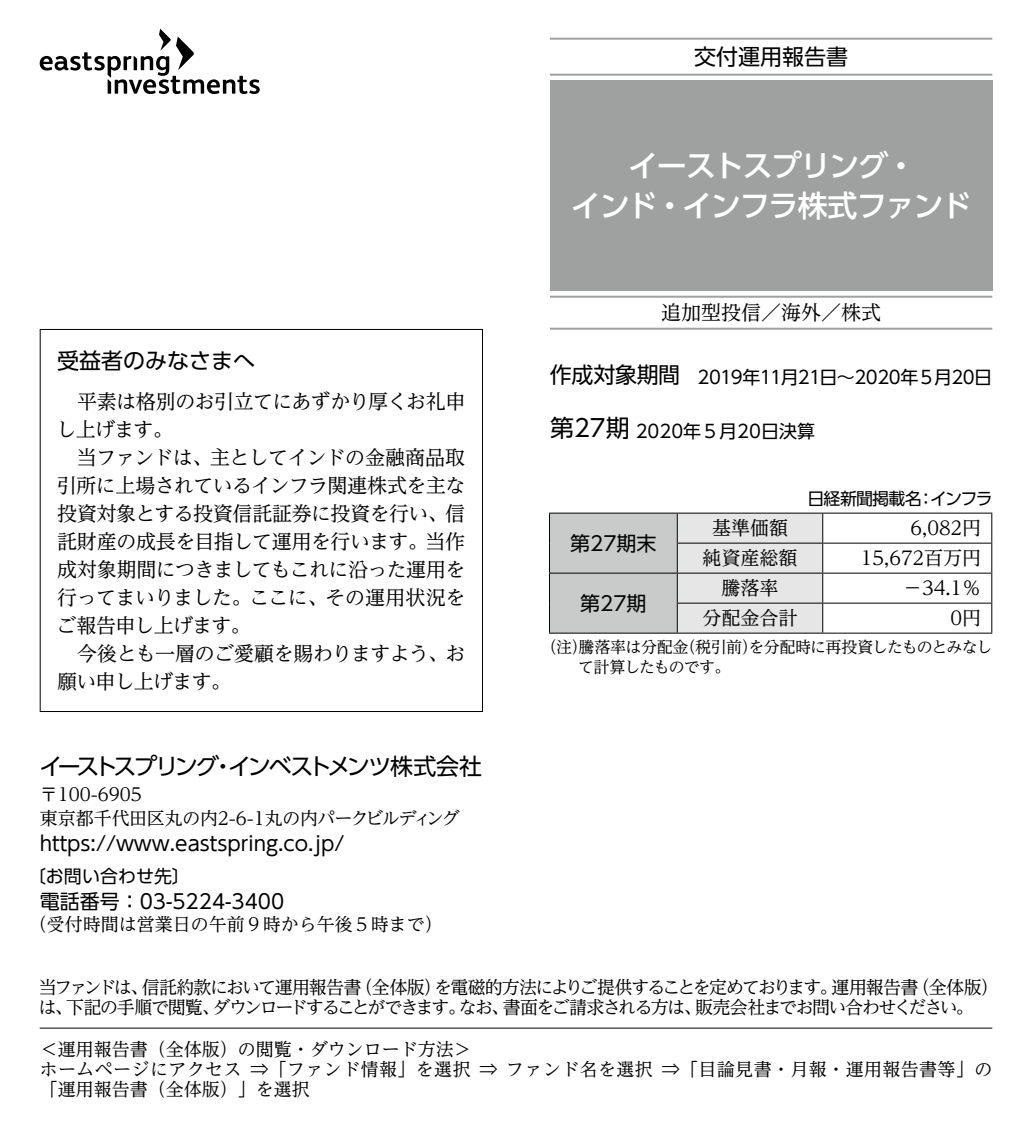
<style>
.page{position:relative;width:1032px;height:1134px;background:#fff}
.page>*{position:absolute;margin:0;border:0;box-sizing:border-box;transform-origin:0 0}
.t1{font:500 30px/40px "UD Shin Go Pr 6";letter-spacing:-.035em;color:#fff;text-align:center}
.t2{font:23px "UD Shin Go Pr 6";letter-spacing:-.1em;color:#000}
.t3{font:22px "UD Shin Go Pr 6";color:#000}
.t4{font:20px/28px "UD Reimin Pr 6";letter-spacing:-.025em;color:#000}
.t5{font:20px "UD Shin Go Pr 6";color:#000}
.t6{font:20px "UD Reimin Pr 6";color:#000}
.t7{font:19px "UD Reimin Pr 6";color:#000}
.t8{font:18px/20px "UD Reimin Pr 6";letter-spacing:-.09em;color:#000}
.t9{font:18px/20px "UD Reimin Pr 6";letter-spacing:.02em;color:#000}
.t10{font:18px/24px "UD Reimin Pr 6";letter-spacing:-.03em;color:#000}
.t11{font:18px "UD Shin Go Pr 6";letter-spacing:-.04em;color:#000}
.t12{font:18px "UD Shin Go Pr 6";color:#000}
.t13{font:18px "UD Reimin Pr 6";color:#000}
.t14{font:17px "UD Shin Go Pr 6";letter-spacing:-.055em;color:#000}
.t15{font:16px/20px "UD Reimin Pr 6";letter-spacing:-.045em;color:#000}
.s1{font-size:22px}
.s2{font-size:24px}
</style>
<div class="page">
<hr style="left:40px;top:1027px;width:952px;height:1px;background:#000">
<svg style="left:40px;top:29px;width:220px;height:65px"></svg>
<hr style="left:40px;top:329px;width:443px;height:1px;background:#000">
<hr style="left:40px;top:330px;width:1px;height:381px;background:#000">
<hr style="left:482px;top:330px;width:1px;height:381px;background:#000">
<hr style="left:40px;top:711px;width:443px;height:1px;background:#000">
<hr style="left:823px;top:513px;width:169px;height:1px;background:#000">
<hr style="left:823px;top:543px;width:169px;height:1px;background:#000">
<hr style="left:823px;top:573px;width:169px;height:1px;background:#000">
<hr style="left:823px;top:603px;width:169px;height:1px;background:#000">
<svg style="left:549px;top:513px;width:274px;height:120px"></svg>
<svg style="left:991px;top:514px;width:1px;height:119px"></svg>
<hr style="left:549px;top:633px;width:128px;height:1px;background:#000">
<hr style="left:677px;top:633px;width:146px;height:1px;background:#000">
<hr style="left:823px;top:633px;width:169px;height:1px;background:#000">
<div style="left:550px;top:81px;width:442px;height:210px;background:#9fa0a0"></div>
<hr style="left:550px;top:296px;width:442px;height:2px;background:#9fa0a0">
<hr style="left:550px;top:328px;width:442px;height:2px;background:#9fa0a0">
<hr style="left:550px;top:38px;width:442px;height:2px;background:#9fa0a0">
<hr style="left:550px;top:74px;width:442px;height:2px;background:#9fa0a0">
<p class="t3" style="left:694px;top:39px;width:155px">交付運用報告書</p>
<h1 class="t1" style="left:571px;top:145px;width:402px">イーストスプリング・<br>インド・インフラ株式ファンド</h1>
<p class="t3" style="left:57px;top:343px;width:200px">受益者のみなさまへ</p>
<p class="t4" style="left:56px;top:387px;width:411px;text-indent:21px">平素は格別のお引立てにあずかり厚くお礼申し上げます。</p>
<p class="t4" style="left:57px;top:443px;width:410px;text-align:justify;text-indent:20px">当ファンドは、主としてインドの金融商品取引所に上場されているインフラ関連株式を主な投資対象とする投資信託証券に投資を行い、信託財産の成長を目指して運用を行います。当作成対象期間につきましてもこれに沿った運用を行ってまいりました。ここに、その運用状況をご報告申し上げます。</p>
<p class="t4" style="left:57px;top:639px;width:410px;text-indent:20px">今後とも一層のご愛顧を賜わりますよう、お願い申し上げます。</p>
<p class="t2" style="left:39px;top:748px;width:444px">イーストスプリング・インベストメンツ株式会社</p>
<p class="t10" style="left:40px;top:781px;width:421px">〒100-6905<br>東京都千代田区丸の内2-6-1丸の内パークビルディング</p>
<p class="t5" style="left:40px;top:827px;width:306px">https://www.eastspring.co.jp/</p>
<p class="t12" style="left:37px;top:861px;width:154px">〔お問い合わせ先〕</p>
<p class="t5" style="left:40px;top:885px;width:246px">電話番号：03-5224-3400</p>
<p class="t13" style="left:38px;top:909px;width:407px">（受付時間は営業日の午前９時から午後５時まで）</p>
<p class="t6" style="left:661px;top:296px;width:221px">追加型投信／海外／株式</p>
<p class="t11" style="left:550px;top:363px;width:444px"><span class="s1">作成対象期間</span>　2019年11月21日～2020年５月20日</p>
<p class="t12" style="left:550px;top:416px;width:266px"><span class="s2">第27期</span> 2020年５月20日決算</p>
<p class="t5" style="left:570px;top:527px;width:88px">第27期末</p>
<p class="t14" style="left:807px;top:485px;width:187px">日経新聞掲載名：インフラ</p>
<p class="t7" style="left:712px;top:513px;width:77px">基準価額</p>
<p class="t7" style="left:910px;top:513px;width:72px">6,082円</p>
<p class="t7" style="left:702px;top:543px;width:96px">純資産総額</p>
<p class="t7" style="left:861px;top:543px;width:122px">15,672百万円</p>
<p class="t7" style="left:721px;top:573px;width:58px">騰落率</p>
<p class="t7" style="left:903px;top:573px;width:80px">－34.1％</p>
<p class="t7" style="left:702px;top:603px;width:96px">分配金合計</p>
<p class="t7" style="left:950px;top:603px;width:32px">0円</p>
<p class="t15" style="left:578px;top:637px;width:415px;text-indent:-30px">（注）騰落率は分配金(税引前) を分配時に再投資したものとみなして計算したものです｡</p>
<p class="t5" style="left:580px;top:587px;width:68px">第27期</p>
<p class="t8" style="left:38px;top:976px;width:962px">当ファンドは、信託約款において運用報告書（全体版）を電磁的方法によりご提供することを定めております。運用報告書（全体版）は、下記の手順で閲覧、ダウンロードすることができます。なお、書面をご請求される方は、販売会社までお問い合わせください。</p>
<p class="t9" style="left:40px;top:1038px;width:954px">＜運用報告書（全体版）の閲覧・ダウンロード方法＞<br>ホームページにアクセス ⇒「ファンド情報」を選択 ⇒ ファンド名を選択 ⇒「目論見書・月報・運用報告書等」の「運用報告書（全体版）」を選択</p>
</div>
